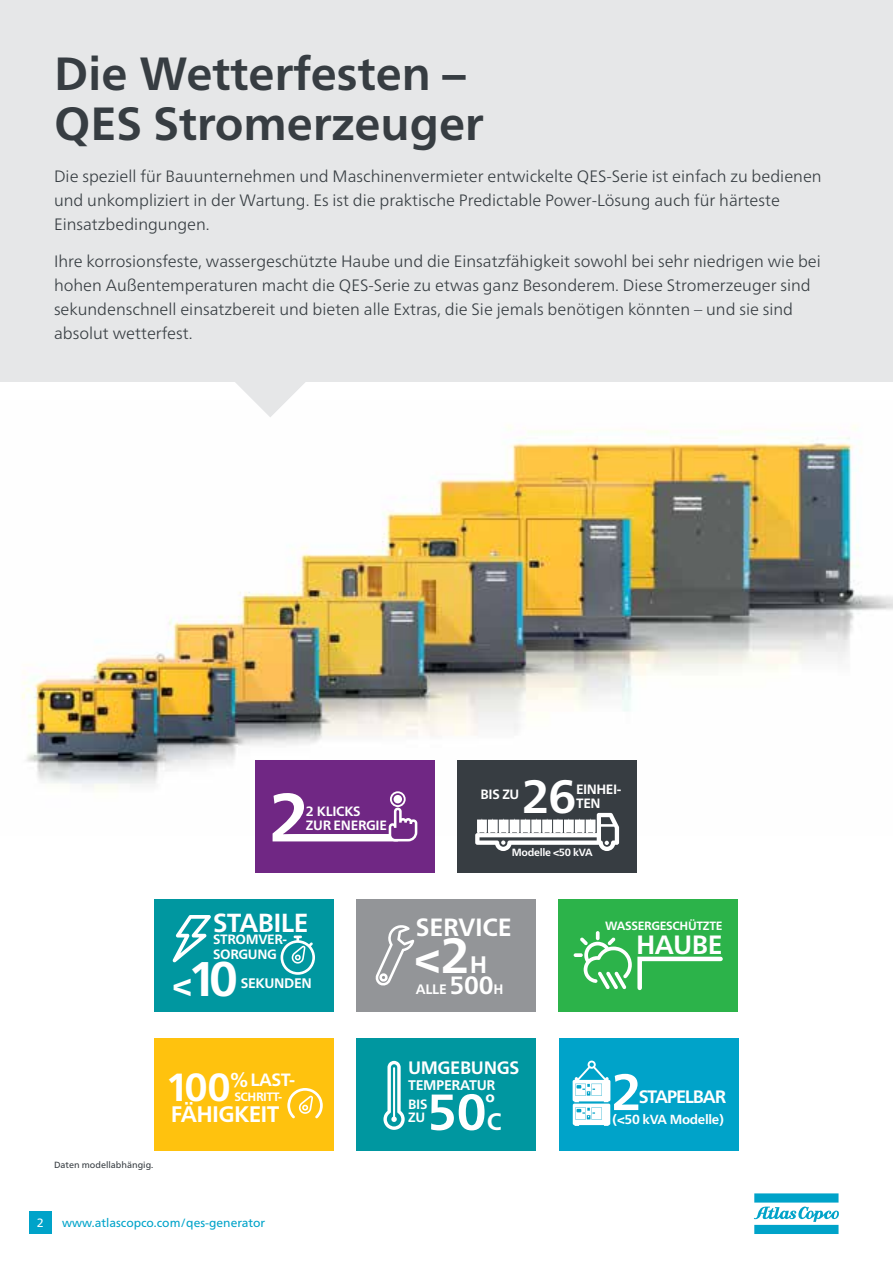
<style>
.page{position:relative;width:893px;height:1263px;background:#fff}
.page>*{position:absolute;margin:0;border:0;box-sizing:border-box;transform-origin:0 0}
.t1{font:700 51px "Neue Frutiger World";color:#fff}
.t2{font:700 50.55px "Neue Frutiger World";color:#fff}
.t3{font:700 48.6px "Neue Frutiger World";color:#fff}
.t4{font:700 46.65px "Neue Frutiger World";color:#fff}
.t5{font:700 46.5px/49.5px "Neue Frutiger World";color:#373d42}
.t6{font:700 43.65px "Neue Frutiger World";color:#fff}
.t7{font:700 39.15px "Neue Frutiger World";color:#fff}
.t8{font:700 26.4px "Neue Frutiger World";letter-spacing:-.025em;color:#fff}
.t9{font:700 26.1px "Neue Frutiger World";letter-spacing:-.025em;color:#fff}
.t10{font:700 25.05px "Neue Frutiger World";letter-spacing:-.01em;color:#fff}
.t11{font:700 22.5px "Neue Frutiger World";letter-spacing:-.03em;color:#fff}
.t12{font:700 19.5px "Neue Frutiger World";color:#fff}
.t13{font:700 18px "Neue Frutiger World";letter-spacing:-.07em;color:#fff}
.t14{font:700 18px "Neue Frutiger World";letter-spacing:-.02em;color:#fff}
.t15{font:700 17.85px "Neue Frutiger World";color:#fff}
.t16{font:300 16.5px/24px "Neue Frutiger World";color:#373d42}
.t17{font:700 13.95px "Neue Frutiger World";letter-spacing:-.02em;color:#fff}
.t18{font:700 13.8px "Neue Frutiger World";letter-spacing:-.025em;color:#fff}
.t19{font:700 13.65px "Neue Frutiger World";color:#fff}
.t20{font:700 13.5px/13.5px "Neue Frutiger World";letter-spacing:-.025em;color:#fff}
.t21{font:700 13.2px "Neue Frutiger World";letter-spacing:-.025em;color:#fff}
.t22{font:700 12.15px "Neue Frutiger World";letter-spacing:-.04em;color:#fff}
.t23{font:12px "Neue Frutiger World";color:#00a3c9}
.t24{font:700 12px "Neue Frutiger World";letter-spacing:-.025em;color:#fff}
.t25{font:12px "Neue Frutiger World";color:#fff}
.t26{font:700 10.5px "Neue Frutiger World";letter-spacing:-.03em;color:#fff}
.t27{font:9px "Neue Frutiger World";color:#373d42}
.s1{font-size:32.85px}
.s2{font-size:25.05px}
.s3{font-size:49.35px}
.s4{font-size:23.85px}
.s5{font-size:24px}
</style>
<div class="page">
<svg style="left:754px;top:1193px;width:85px;height:41px"></svg>
<div style="left:29px;top:1211px;width:22px;height:23px;background:#00a3c9"></div>
<div style="left:0;top:0;width:893px;height:381px;background:#e6e7e8"></div>
<svg style="left:234px;top:381px;width:72px;height:19px"></svg>
<img style="left:21px;top:400px;width:872px;height:390px">
<div style="left:559px;top:899px;width:179px;height:112px;background:#2cb34a"></div>
<div style="left:559px;top:1038px;width:179px;height:112px;background:#00a3c9"></div>
<div style="left:357px;top:1038px;width:179px;height:112px;background:#0097a0"></div>
<div style="left:356px;top:899px;width:180px;height:112px;background:#939598"></div>
<div style="left:457px;top:760px;width:180px;height:112px;background:#373d42"></div>
<div style="left:255px;top:760px;width:180px;height:112px;background:#702784"></div>
<div style="left:155px;top:1038px;width:179px;height:112px;background:#ffc20e"></div>
<div style="left:154px;top:899px;width:179px;height:112px;background:#0097a0"></div>
<svg style="left:573px;top:1060px;width:37px;height:66px"></svg>
<svg style="left:375px;top:925px;width:39px;height:61px"></svg>
<svg style="left:475px;top:813px;width:144px;height:38px"></svg>
<div style="left:390px;top:791px;width:16px;height:16px;border:2px solid #fff;border-radius:50%"></div>
<svg style="left:273px;top:793px;width:144px;height:48px"></svg>
<svg style="left:287px;top:1088px;width:36px;height:30px"></svg>
<svg style="left:574px;top:931px;width:149px;height:60px"></svg>
<svg style="left:173px;top:915px;width:38px;height:47px"></svg>
<svg style="left:281px;top:935px;width:34px;height:40px"></svg>
<svg style="left:383px;top:1061px;width:22px;height:69px"></svg>
<h3 class="t5" style="left:54px;top:49px;width:431px">Die Wetterfesten –<br>QES Stromerzeuger</h3>
<p class="t16" style="left:54px;top:165px;width:769px">Die speziell für Bauunternehmen und Maschinenvermieter entwickelte QES-Serie ist einfach zu bedienen und unkompliziert in der Wartung. Es ist die praktische Predictable Power-Lösung auch für härteste<br>Einsatzbedingungen.</p>
<p class="t16" style="left:54px;top:249px;width:768px">Ihre korrosionsfeste, wassergeschützte Haube und die Einsatzfähigkeit sowohl bei sehr niedrigen wie bei hohen Außentemperaturen macht die QES-Serie zu etwas ganz Besonderem. Diese Stromerzeuger sind sekundenschnell einsatzbereit und bieten alle Extras, die Sie jemals benötigen könnten – und sie sind absolut wetterfest.</p>
<p class="t20" style="left:306px;top:805px;width:83px">2 KLICKS<br>ZUR ENERGIE</p>
<h3 class="t9" style="left:213px;top:900px;width:97px">STABILE</h3>
<h3 class="t3" style="left:172px;top:936px;width:67px"><span class="s1">&lt;</span>10</h3>
<p class="t20" style="left:213px;top:931px;width:75px;line-height:15px">STROMVER-<br>SORGUNG</p>
<p class="t18" style="left:241px;top:971px;width:72px">SEKUNDEN</p>
<h3 class="t4" style="left:522px;top:755px;width:56px">26</h3>
<p class="t20" style="left:576px;top:782px;width:47px">EINHEI-<br>TEN</p>
<p class="t20" style="left:481px;top:788px;width:40px">BIS ZU</p>
<p class="t26" style="left:512px;top:843px;width:82px">Modelle &lt;50 kVA</p>
<h3 class="t10" style="left:416px;top:905px;width:97px">SERVICE</h3>
<p class="t19" style="left:416px;top:977px;width:89px">ALLE <span class="s2">500</span>H</p>
<h3 class="t6" style="left:414px;top:919px;width:74px">&lt;<span class="s3">2</span><span class="s4">H</span></h3>
<p class="t24" style="left:605px;top:915px;width:119px">WASSERGESCHÜTZTE</p>
<h3 class="t8" style="left:636px;top:921px;width:88px">HAUBE</h3>
<p class="t27" style="left:54px;top:1158px;width:101px">Daten modellabhängig.</p>
<h3 class="t7" style="left:166px;top:1052px;width:84px">100<sup>%</sup></h3>
<h3 class="t11" style="left:171px;top:1094px;width:110px">FÄHIGKEIT</h3>
<p class="t15" style="left:250px;top:1064px;width:46px">LAST-</p>
<p class="t22" style="left:234px;top:1086px;width:49px">SCHRITT-</p>
<p class="t25" style="left:37px;top:1214px;width:8px">2</p>
<p class="t23" style="left:62px;top:1213px;width:205px">www.atlascopco.com/qes-generator</p>
<p class="t14" style="left:408px;top:1052px;width:113px">UMGEBUNGS</p>
<p class="t17" style="left:408px;top:1073px;width:89px">TEMPERATUR</p>
<h2 class="t2" style="left:427px;top:1068px;width:76px">50<span class="s5">C</span></h2>
<p class="t12" style="left:485px;top:1084px;width:11px">º</p>
<p class="t20" style="left:408px;top:1097px;width:21px">BIS<br>ZU</p>
<h1 class="t1" style="left:611px;top:1047px;width:32px">2</h1>
<p class="t13" style="left:639px;top:1081px;width:89px">STAPELBAR</p>
<p class="t21" style="left:613px;top:1108px;width:113px">(&lt;50 kVA Modelle)</p>
</div>
